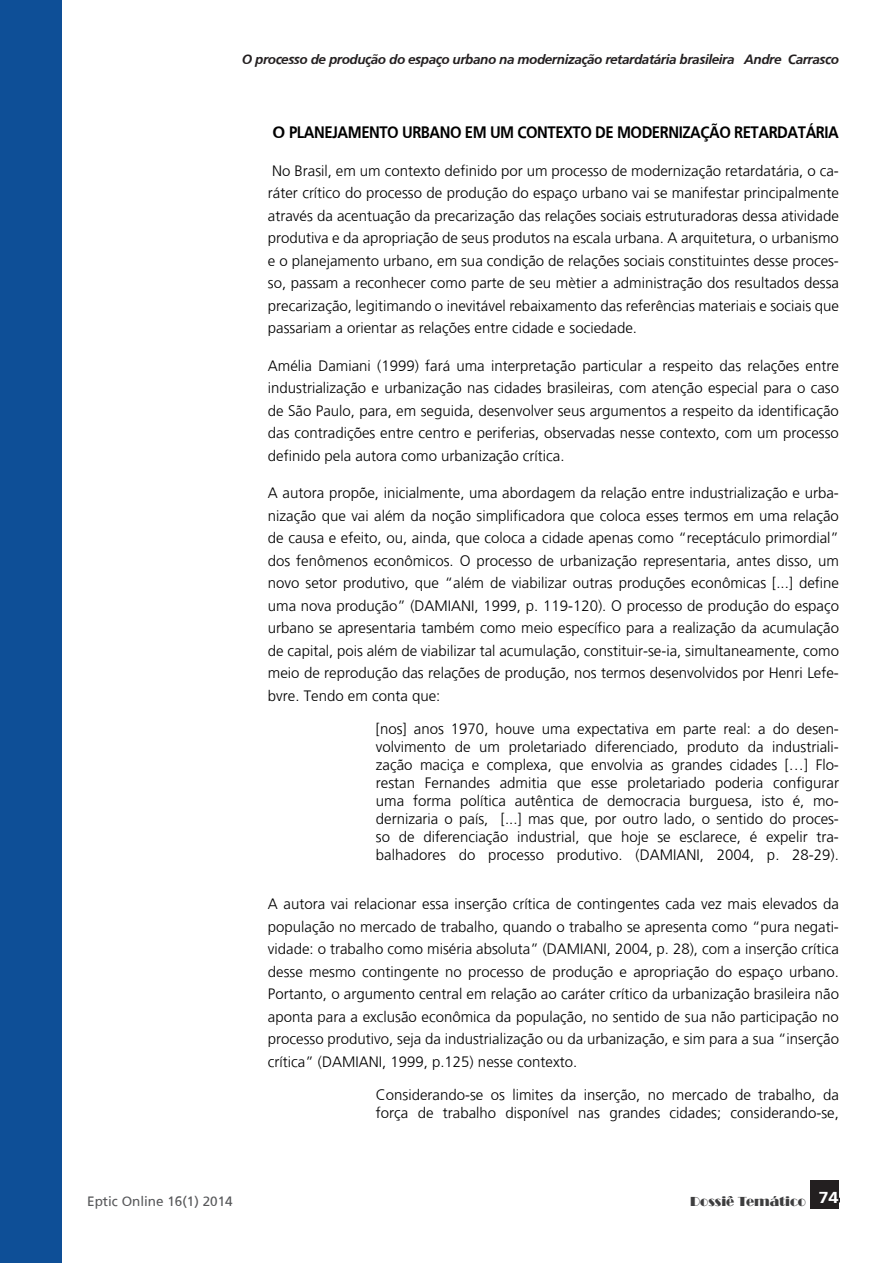
<style>
.page{position:relative;width:893px;height:1263px;background:#fff}
.page>*{position:absolute;margin:0;border:0;box-sizing:border-box;transform-origin:0 0}
.rev_subtitulos{font:700 16.5px "Frutiger";letter-spacing:-.03em;color:#000}
.rev_artigo{font:300 15px/22.5px "Frutiger";color:#000;text-align:justify}
.rev_citaçao{font:300 15px/18px "Frutiger";color:#000;text-align:justify}
.t1{font:italic 700 13.5px "Frutiger";letter-spacing:-.03em;color:#231f20}
.t2{font:13.5px "Frutiger";color:#57585a}
.t3{font:13.5px "Broadway";color:#3e3e3f}
</style>
<div class="page">
<div style="left:811px;top:1180px;width:28px;height:29px;background:#231f20"></div>
<div style="left:0;top:0;width:62px;height:1263px;background:#0e4f97"></div>
<p class="t1" style="left:242px;top:52px;width:599px">O processo de produção do espaço urbano na modernização retardatária brasileira Andre Carrasco</p>
<p class="rev_subtitulos" style="left:272px;top:123px;width:568px">O PLANEJAMENTO URBANO EM UM CONTEXTO DE MODERNIZAÇÃO RETARDATÁRIA</p>
<p class="rev_artigo" style="left:268px;top:159px;width:573px">No Brasil, em um contexto definido por um processo de modernização retardatária, o ca&shy;ráter crítico do processo de produção do espaço urbano vai se manifestar principalmente através da acentuação da precarização das relações sociais estruturadoras dessa atividade produtiva e da apropriação de seus produtos na escala urbana. A arquitetura, o urbanismo e o planejamento urbano, em sua condição de relações sociais constituintes desse proces&shy;so, passam a reconhecer como parte de seu mètier a administração dos resultados dessa precarização, legitimando o inevitável rebaixamento das referências materiais e sociais que passariam a orientar as relações entre cidade e sociedade.</p>
<p class="rev_artigo" style="left:268px;top:354px;width:573px">Amélia Damiani (1999) fará uma interpretação particular a respeito das relações entre industrialização e urbanização nas cidades brasileiras, com atenção especial para o caso de São Paulo, para, em seguida, desenvolver seus argumentos a respeito da identificação das contradições entre centro e periferias, observadas nesse contexto, com um processo definido pela autora como urbanização crítica.</p>
<p class="rev_artigo" style="left:268px;top:482px;width:573px">A autora propõe, inicialmente, uma abordagem da relação entre industrialização e urba&shy;nização que vai além da noção simplificadora que coloca esses termos em uma relação de causa e efeito, ou, ainda, que coloca a cidade apenas como “receptáculo primordial” dos fenômenos econômicos. O processo de urbanização representaria, antes disso, um novo setor produtivo, que “além de viabilizar outras produções econômicas [...] define uma nova produção” (DAMIANI, 1999, p. 119-120). O processo de produção do espaço urbano se apresentaria também como meio específico para a realização da acumulação de capital, pois além de viabilizar tal acumulação, constituir-se-ia, simultaneamente, como meio de reprodução das relações de produção, nos termos desenvolvidos por Henri Lefe&shy;bvre. Tendo em conta que:</p>
<p class="rev_citaçao" style="left:376px;top:720px;width:465px">[nos] anos 1970, houve uma expectativa em parte real: a do desen&shy;volvimento de um proletariado diferenciado, produto da industriali&shy;zação maciça e complexa, que envolvia as grandes cidades […] Flo&shy;restan Fernandes admitia que esse proletariado poderia configurar uma forma política autêntica de democracia burguesa, isto é, mo&shy;dernizaria o país, [...] mas que, por outro lado, o sentido do proces&shy;so de diferenciação industrial, que hoje se esclarece, é expelir tra&shy;balhadores do processo produtivo. (DAMIANI, 2004, p. 28-29).</p>
<p class="rev_artigo" style="left:268px;top:893px;width:573px">A autora vai relacionar essa inserção crítica de contingentes cada vez mais elevados da população no mercado de trabalho, quando o trabalho se apresenta como “pura negati&shy;vidade: o trabalho como miséria absoluta” (DAMIANI, 2004, p. 28), com a inserção crítica desse mesmo contingente no processo de produção e apropriação do espaço urbano.<br>Portanto, o argumento central em relação ao caráter crítico da urbanização brasileira não aponta para a exclusão econômica da população, no sentido de sua não participação no processo produtivo, seja da industrialização ou da urbanização, e sim para a sua “inserção crítica” (DAMIANI, 1999, p.125) nesse contexto.</p>
<p class="rev_citaçao" style="left:376px;top:1086px;width:465px">Considerando-se os limites da inserção, no mercado de trabalho, da força de trabalho disponível nas grandes cidades; considerando-se,</p>
<p class="t2" style="left:87px;top:1193px;width:147px">Eptic Online 16(1) 2014</p>
<p class="t3" style="left:690px;top:1194px;width:150px">Dossiê Temático <sup>74</sup></p>
</div>
